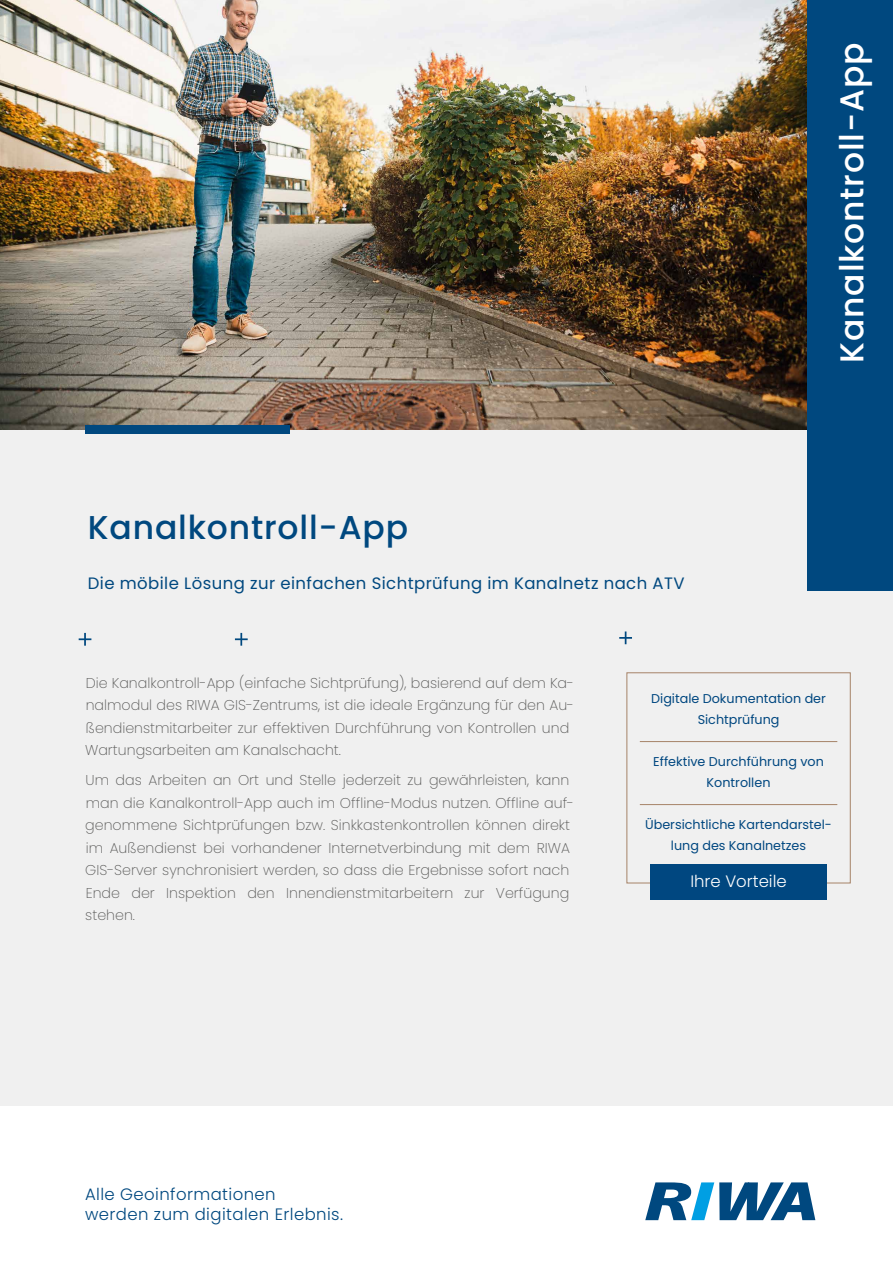
<style>
.page{position:relative;width:893px;height:1263px;background:#fff}
.page>*{position:absolute;margin:0;border:0;box-sizing:border-box;transform-origin:0 0}
.t1{font:500 33px "Poppins";letter-spacing:.025em;color:#00487f}
.t2{font:500 33px "Poppins";letter-spacing:.025em;color:#fff}
.t3{font:16.5px "Poppins";letter-spacing:.025em;color:#00487f}
.t4{font:300 16.5px/19.8px "Poppins";letter-spacing:.025em;color:#00487f}
.t5{font:300 16.5px "Poppins";color:#fff}
.t6{font:200 14.25px/22.5px "Poppins";color:#575756}
.t7{font:12.75px/21px "Poppins";color:#004780;text-align:center}
</style>
<div class="page">
<div style="left:0;top:428px;width:893px;height:677px;background:#f0f0f0"></div>
<svg style="left:645px;top:1182px;width:170px;height:38px"></svg>
<svg style="left:79px;top:633px;width:12px;height:13px"></svg>
<svg style="left:235px;top:633px;width:13px;height:13px"></svg>
<svg style="left:619px;top:631px;width:13px;height:13px"></svg>
<img style="left:0;top:0;width:808px;height:429px">
<div style="left:85px;top:425px;width:204px;height:9px;background:#00487f"></div>
<hr style="left:640px;top:741px;width:197px;height:1px;background:#a68368">
<hr style="left:640px;top:804px;width:197px;height:1px;background:#a68368">
<div style="left:650px;top:864px;width:177px;height:36px;background:#004780"></div>
<div style="left:808px;top:0;width:85px;height:590px;background:#00487f"></div>
<h1 class="t2" style="left:833px;top:363px;width:322px;rotate:-90deg">Kanalkontroll-App</h1>
<h1 class="t1" style="left:88px;top:509px;width:322px">Kanalkontroll-App</h1>
<p class="t3" style="left:88px;top:574px;width:598px">Die möbile Lösung zur einfachen Sichtprüfung im Kanalnetz nach ATV</p>
<p class="t6" style="left:85px;top:671px;width:490px">Die Kanalkontroll-App (einfache Sichtprüfung), basierend auf dem Ka&shy;nalmodul des RIWA GIS-Zentrums, ist die ideale Ergänzung für den Au&shy;ßendienstmitarbeiter zur effektiven Durchführung von Kontrollen und Wartungsarbeiten am Kanalschacht.</p>
<p class="t6" style="left:85px;top:769px;width:490px">Um das Arbeiten an Ort und Stelle jederzeit zu gewährleisten, kann man die Kanalkontroll-App auch im Offline-Modus nutzen. Offline auf&shy;genommene Sichtprüfungen bzw. Sinkkastenkontrollen können direkt im Außendienst bei vorhandener Internetverbindung mit dem RIWA GIS-Server synchronisiert werden, so dass die Ergebnisse sofort nach Ende der Inspektion den Innendienstmitarbeitern zur Verfügung stehen.</p>
<p class="t7" style="left:651px;top:688px;width:176px">Digitale Dokumentation der<br>Sichtprüfung</p>
<p class="t7" style="left:653px;top:751px;width:172px">Effektive Durchführung von<br>Kontrollen</p>
<p class="t7" style="left:645px;top:814px;width:188px">Übersichtliche Kartendarstel&shy;lung des Kanalnetzes</p>
<p class="t5" style="left:690px;top:872px;width:98px">Ihre Vorteile</p>
<p class="t4" style="left:85px;top:1185px;width:260px">Alle Geoinformationen werden zum digitalen Erlebnis.</p>
</div>
